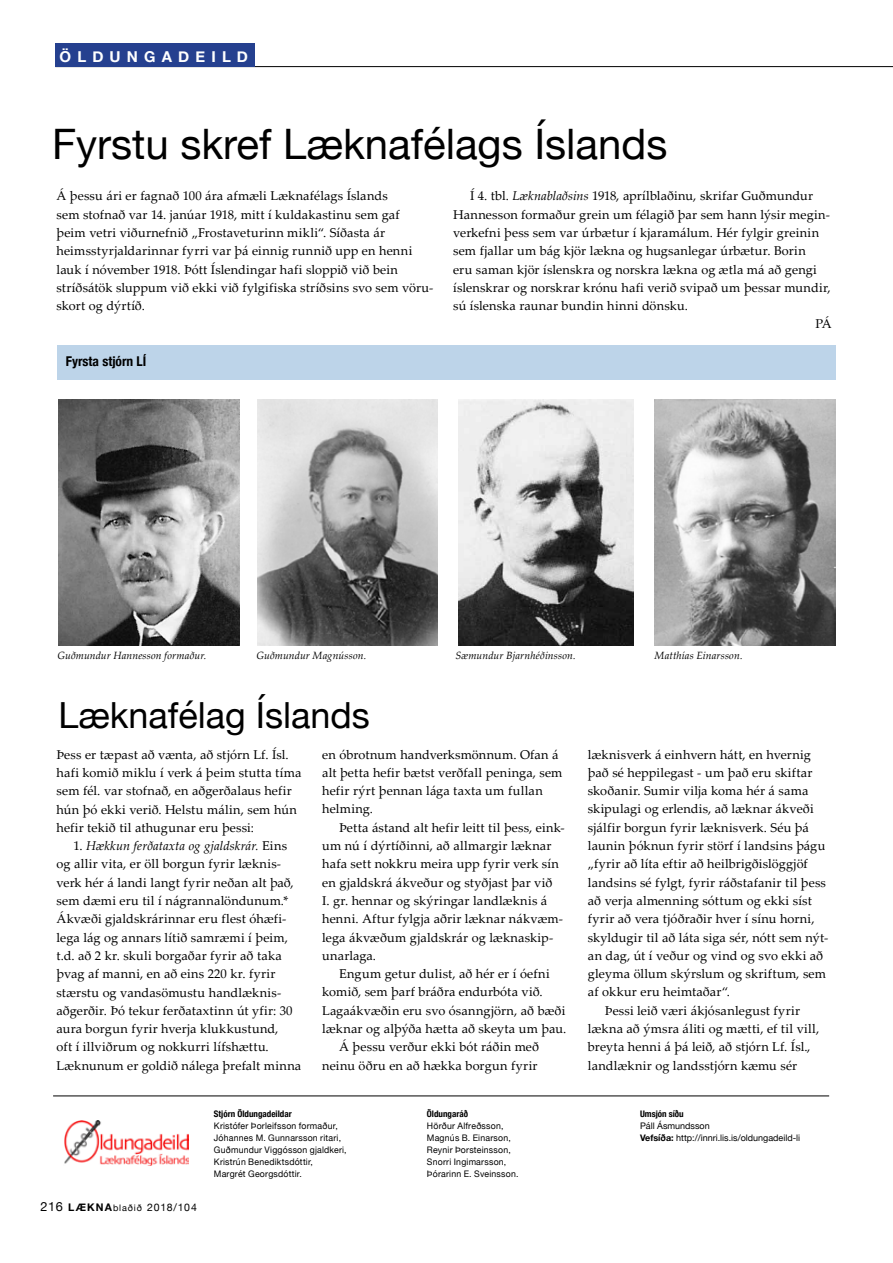
<style>
.page{position:relative;width:893px;height:1263px;background:#fff}
.page>*{position:absolute;margin:0;border:0;box-sizing:border-box;transform-origin:0 0}
.t1{font:42px "Helvetica Neue";color:#000}
.t2{font:36px "Helvetica Neue";color:#000}
.t3{font:700 15px "Helvetica Neue";letter-spacing:.41em;color:#fff}
.t4{font:700 condensed 13.5px "Helvetica Neue";color:#000}
.t5{font:12.75px/18.3px "Palatino Linotype";letter-spacing:.015em;color:#000}
.t6{font:italic 10.5px "Palatino Linotype";letter-spacing:.01em;color:#000}
.t7{font:10.5px "Helvetica Neue";letter-spacing:.07em;color:#000}
.t8{font:9px/12px "Helvetica Neue";letter-spacing:.025em;color:#000}
.t9{font:9px/12px "Helvetica Neue";color:#000}
.t10{font:700 condensed 9px "Helvetica Neue";color:#000}
.s1{font-style:italic}
.s2{font-size:12.75px}
.s3{font-weight:700}
.s4{font-size:9px}
</style>
<div class="page">
<hr style="left:55px;top:66px;width:838px;height:1px;background:#000">
<img style="left:64px;top:1120px;width:125px;height:45px">
<hr style="left:53px;top:1095px;width:776px;height:1px;background:#000">
<div style="left:55px;top:43px;width:199px;height:23px;background:#25408f"></div>
<img style="left:258px;top:400px;width:179px;height:245px">
<img style="left:459px;top:400px;width:174px;height:245px">
<img style="left:655px;top:400px;width:181px;height:245px">
<img style="left:59px;top:400px;width:181px;height:245px">
<div style="left:57px;top:345px;width:779px;height:34px;background:#bdd4e9"></div>
<p class="t3" style="left:60px;top:45px;width:190px">ÖLDUNGADEILD</p>
<h1 class="t1" style="left:52px;top:114px;width:617px">Fyrstu skref Læknafélags Íslands</h1>
<p class="t5" style="left:57px;top:186px;width:378px">Á þessu ári er fagnað 100 ára afmæli Læknafélags Íslands<br>sem stofnað var 14. janúar 1918, mitt í kuldakastinu sem gaf<br>þeim vetri viðurnefnið „Frostaveturinn mikli“. Síðasta ár heimsstyrjaldarinnar fyrri var þá einnig runnið upp en henni lauk í nóvember 1918. Þótt Íslendingar hafi sloppið við bein stríðsátök sluppum við ekki við fylgifiska stríðsins svo sem vöru&shy;skort og dýrtíð.</p>
<p class="t5" style="left:470px;top:186px;width:344px">Í 4. tbl. <span class="s1">Læknablaðsins</span> 1918, aprílblaðinu, skrifar Guðmundur</p>
<p class="t5" style="left:453px;top:205px;width:378px">Hannesson formaður grein um félagið þar sem hann lýsir megin-</p>
<p class="t5" style="left:453px;top:223px;width:367px">verkefni þess sem var úrbætur í kjaramálum. Hér fylgir greinin</p>
<p class="t5" style="left:453px;top:241px;width:354px">sem fjallar um bág kjör lækna og hugsanlegar úrbætur. Borin</p>
<p class="t5" style="left:453px;top:260px;width:365px">eru saman kjör íslenskra og norskra lækna og ætla má að gengi</p>
<p class="t5" style="left:453px;top:278px;width:379px">íslenskrar og norskrar krónu hafi verið svipað um þessar mundir,</p>
<p class="t5" style="left:453px;top:296px;width:236px">sú íslenska raunar bundin hinni dönsku.</p>
<p class="t5" style="left:815px;top:314px;width:18px">PÁ</p>
<p class="t4" style="left:66px;top:350px;width:82px">Fyrsta stjórn LÍ</p>
<p class="t6" style="left:57px;top:647px;width:151px">Guðmundur Hannesson formaður.</p>
<p class="t6" style="left:256px;top:647px;width:111px">Guðmundur Magnússon.</p>
<p class="t6" style="left:455px;top:647px;width:122px">Sæmundur Bjarnhéðinsson.</p>
<p class="t6" style="left:654px;top:647px;width:90px">Matthías Einarsson.</p>
<h2 class="t2" style="left:58px;top:689px;width:313px">Læknafélag Íslands</h2>
<p class="t5" style="left:57px;top:745px;width:247px">Þess er tæpast að vænta, að stjórn Lf. Ísl. hafi komið miklu í verk á þeim stutta tíma sem fél. var stofnað, en aðgerðalaus hefir hún þó ekki verið. Helstu málin, sem hún hefir tekið til athugunar eru þessi:</p>
<p class="t5" style="left:57px;top:836px;width:246px;text-indent:17px">1. <span class="s1">Hækkun ferðataxta og gjaldskrár.</span> Eins og allir vita, er öll borgun fyrir læknis&shy;verk hér á landi langt fyrir neðan alt það, sem dæmi eru til í nágrannalöndunum.* Ákvæði gjaldskrárinnar eru flest óhæfi&shy;lega lág og annars lítið samræmi í þeim, t.d. að 2 kr. skuli borgaðar fyrir að taka þvag af manni, en að eins 220 kr. fyrir stærstu og vandasömustu handlæknis&shy;aðgerðir. Þó tekur ferðataxtinn út yfir: 30 aura borgun fyrir hverja klukkustund,<br>oft í illviðrum og nokkurri lífshættu.<br>Læknunum er goldið nálega þrefalt minna</p>
<p class="t5" style="left:322px;top:745px;width:242px">en óbrotnum handverksmönnum. Ofan á alt þetta hefir bætst verðfall peninga, sem hefir rýrt þennan lága taxta um fullan helming.</p>
<p class="t5" style="left:322px;top:818px;width:244px;text-indent:17px">Þetta ástand alt hefir leitt til þess, eink&shy;um nú í dýrtíðinni, að allmargir læknar hafa sett nokkru meira upp fyrir verk sín en gjaldskrá ákveður og styðjast þar við<br>I. gr. hennar og skýringar landlæknis á henni. Aftur fylgja aðrir læknar nákvæm&shy;lega ákvæðum gjaldskrár og læknaskip&shy;unarlaga.</p>
<p class="t5" style="left:339px;top:964px;width:212px">Engum getur dulist, að hér er í óefni</p>
<p class="t5" style="left:322px;top:982px;width:222px">komið, sem þarf bráðra endurbóta við.</p>
<p class="t5" style="left:322px;top:1001px;width:245px">Lagaákvæðin eru svo ósanngjörn, að bæði</p>
<p class="t5" style="left:322px;top:1019px;width:246px">læknar og alþýða hætta að skeyta um þau.</p>
<p class="t5" style="left:339px;top:1037px;width:201px">Á þessu verður ekki bót ráðin með</p>
<p class="t5" style="left:322px;top:1056px;width:217px">neinu öðru en að hækka borgun fyrir</p>
<p class="t7" style="left:40px;top:1200px;width:158px"><span class="s2">216</span> <span class="s3">LÆKNA</span><span class="s4">blaðið</span> 2018/104</p>
<p class="t10" style="left:214px;top:1106px;width:79px">Stjórn Öldungadeildar</p>
<p class="t8" style="left:214px;top:1120px;width:134px">Kristófer Þorleifsson formaður,<br>Jóhannes M. Gunnarsson ritari,<br>Guðmundur Viggósson gjaldkeri,<br>Kristrún Benediktsdóttir,<br>Margrét Georgsdóttir.</p>
<p class="t10" style="left:427px;top:1106px;width:43px">Öldungaráð</p>
<p class="t8" style="left:427px;top:1120px;width:93px">Hörður Alfreðsson,<br>Magnús B. Einarson,<br>Reynir Þorsteinsson,<br>Snorri Ingimarsson,<br>Þórarinn E. Sveinsson.</p>
<p class="t5" style="left:588px;top:744px;width:225px">læknisverk á einhvern hátt, en hvernig</p>
<p class="t5" style="left:588px;top:763px;width:226px">það sé heppilegast - um það eru skiftar</p>
<p class="t5" style="left:588px;top:781px;width:222px">skoðanir. Sumir vilja koma hér á sama</p>
<p class="t5" style="left:588px;top:799px;width:227px">skipulagi og erlendis, að læknar ákveði</p>
<p class="t5" style="left:588px;top:818px;width:223px">sjálfir borgun fyrir læknisverk. Séu þá</p>
<p class="t5" style="left:588px;top:836px;width:239px">launin þóknun fyrir störf í landsins þágu</p>
<p class="t5" style="left:588px;top:854px;width:221px">„fyrir að líta eftir að heilbrigðislöggjöf</p>
<p class="t5" style="left:588px;top:873px;width:240px">landsins sé fylgt, fyrir ráðstafanir til þess</p>
<p class="t5" style="left:588px;top:891px;width:225px">að verja almenning sóttum og ekki síst</p>
<p class="t5" style="left:588px;top:909px;width:228px">fyrir að vera tjóðraðir hver í sínu horni,</p>
<p class="t5" style="left:588px;top:927px;width:242px">skyldugir til að láta siga sér, nótt sem nýt-</p>
<p class="t5" style="left:588px;top:946px;width:237px">an dag, út í veður og vind og svo ekki að</p>
<p class="t5" style="left:588px;top:964px;width:240px">gleyma öllum skýrslum og skriftum, sem</p>
<p class="t5" style="left:588px;top:982px;width:144px">af okkur eru heimtaðar“.</p>
<p class="t5" style="left:605px;top:1001px;width:197px">Þessi leið væri ákjósanlegust fyrir</p>
<p class="t5" style="left:588px;top:1019px;width:233px">lækna að ýmsra áliti og mætti, ef til vill,</p>
<p class="t5" style="left:588px;top:1037px;width:224px">breyta henni á þá leið, að stjórn Lf. Ísl.,</p>
<p class="t5" style="left:588px;top:1055px;width:211px">landlæknir og landsstjórn kæmu sér</p>
<p class="t10" style="left:640px;top:1106px;width:45px">Umsjón síðu</p>
<p class="t9" style="left:640px;top:1120px;width:162px">Páll Ásmundsson<br><span class="s3">Vefsíða:</span> http://innri.lis.is/oldungadeild-li</p>
</div>
